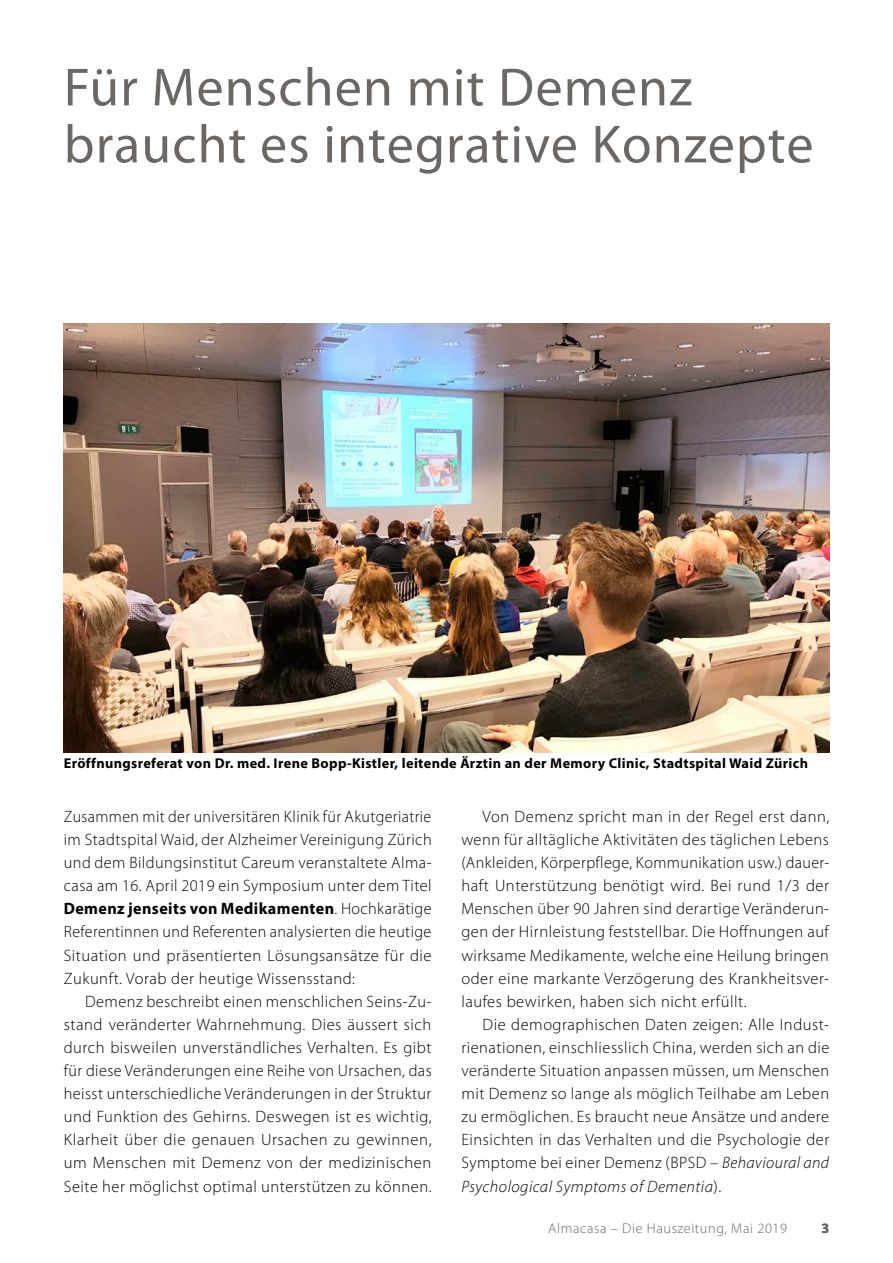
<style>
.page{position:relative;width:893px;height:1263px;background:#fff}
.page>*{position:absolute;margin:0;border:0;box-sizing:border-box;transform-origin:0 0}
.t1{font:54px/57px "Myriad Pro";letter-spacing:.02em;color:#6b6764}
.t2{font:300 16.5px/23.1px "Myriad Pro";letter-spacing:.03em;color:#000;text-align:justify}
.t3{font:700 14.25px "Myriad Pro";letter-spacing:.025em;color:#000}
.t4{font:300 14.25px "Myriad Pro";letter-spacing:.04em;color:#6b6764}
.t5{font:700 14.25px "Myriad Pro";color:#6b6764}
.s1{font-weight:700}
.s2{font-style:italic}
</style>
<div class="page">
<img style="left:64px;top:323px;width:765px;height:430px">
<h1 class="t1" style="left:64px;top:58px;width:751px">Für Menschen mit Demenz braucht es integrative Konzepte</h1>
<p class="t3" style="left:64px;top:753px;width:746px">Eröffnungsreferat von Dr. med. Irene Bopp-Kistler, leitende Ärztin an der Memory Clinic, Stadtspital Waid Zürich</p>
<p class="t2" style="left:64px;top:805px;width:369px">Zusammen mit der universitären Klinik für Akutgeriatrie im Stadtspital Waid, der Alzheimer Vereinigung Zürich und dem Bildungsinstitut Careum veranstaltete Alma&shy;casa am 16. April 2019 ein Symposium unter dem Titel <span class="s1">Demenz jenseits von Medikamenten</span>. Hochkarätige Referentinnen und Referenten analysierten die heutige Situation und präsentierten Lösungsansätze für die Zukunft. Vorab der heutige Wissensstand:</p>
<p class="t2" style="left:64px;top:989px;width:369px;text-indent:21px">Demenz beschreibt einen menschlichen Seins-Zu&shy;stand veränderter Wahrnehmung. Dies äussert sich durch bisweilen unverständliches Verhalten. Es gibt für diese Veränderungen eine Reihe von Ursachen, das heisst unterschiedliche Veränderungen in der Struktur und Funktion des Gehirns. Deswegen ist es wichtig, Klarheit über die genauen Ursachen zu gewinnen, um Menschen mit Demenz von der medizinischen Seite her möglichst optimal unterstützen zu können.</p>
<p class="t2" style="left:461px;top:805px;width:369px;text-indent:21px">Von Demenz spricht man in der Regel erst dann, wenn für alltägliche Aktivitäten des täglichen Lebens (Ankleiden, Körperpflege, Kommunikation usw.) dauer&shy;haft Unterstützung benötigt wird. Bei rund 1/3 der Menschen über 90 Jahren sind derartige Veränderun&shy;gen der Hirnleistung feststellbar. Die Hoffnungen auf wirksame Medikamente, welche eine Heilung bringen oder eine markante Verzögerung des Krankheitsver&shy;laufes bewirken, haben sich nicht erfüllt.</p>
<p class="t2" style="left:461px;top:1013px;width:370px;text-indent:21px">Die demographischen Daten zeigen: Alle Indust&shy;rienationen, einschliesslich China, werden sich an die veränderte Situation anpassen müssen, um Menschen mit Demenz so lange als möglich Teilhabe am Leben zu ermöglichen. Es braucht neue Ansätze und andere Einsichten in das Verhalten und die Psychologie der Symptome bei einer Demenz (BPSD – <span class="s2">Behavioural and Psychological Symptoms of Dementia</span>).</p>
<p class="t4" style="left:548px;top:1219px;width:240px">Almacasa – Die Hauszeitung, Mai 2019</p>
<p class="t5" style="left:822px;top:1219px;width:9px">3</p>
</div>
